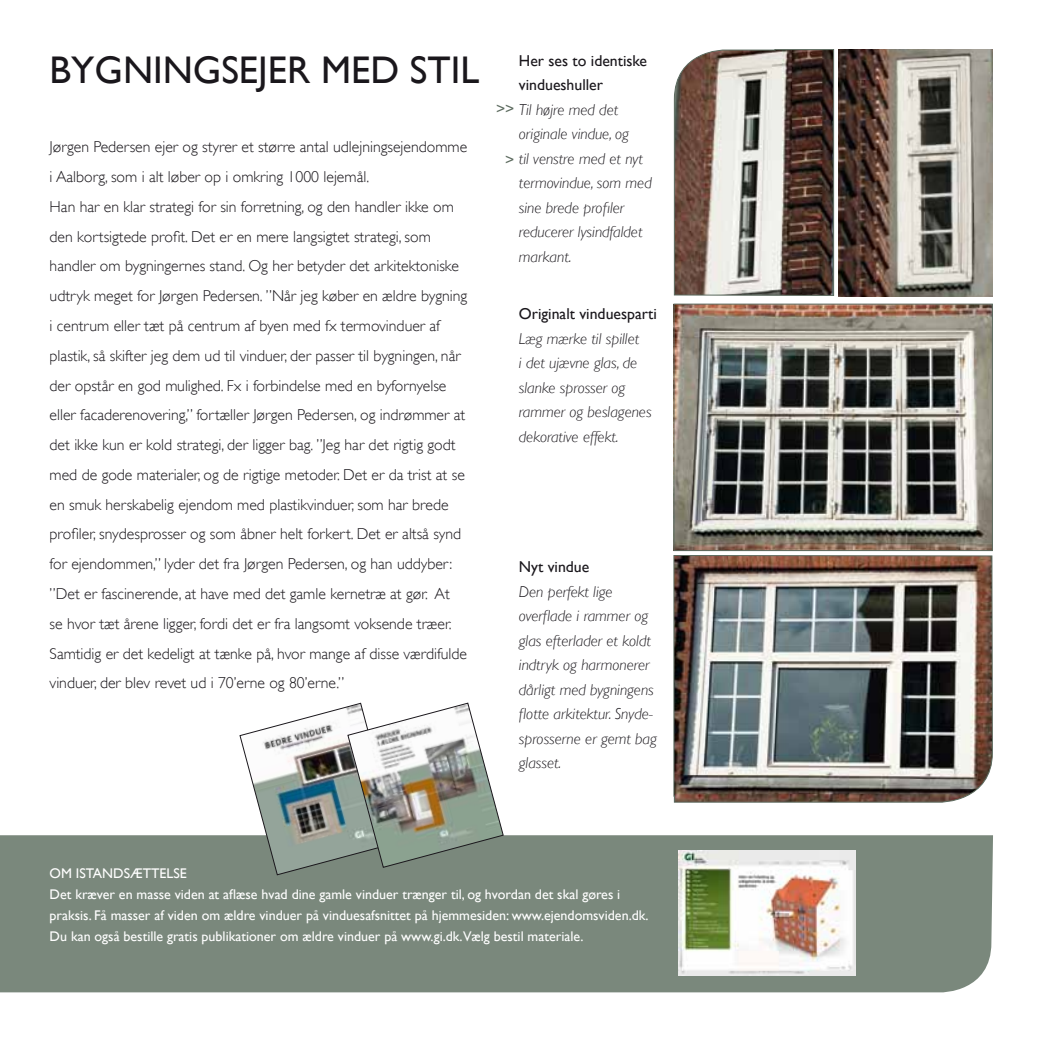
<style>
.page{position:relative;width:1042px;height:1042px;background:#fff}
.page>*{position:absolute;margin:0;border:0;box-sizing:border-box;transform-origin:0 0}
.t1{font:38.5px "Gill Sans";color:#1a171c}
.t2{font:300 15.75px/29.8px "Gill Sans";color:#1a171c}
.t3{font:italic 300 15.75px/24.5px "Gill Sans";color:#1a171c}
.t4{font:15.75px "Gill Sans";color:#1a171c}
.t5{font:14px/21px "Gill Sans";color:#fff}
.s1{font-weight:400;font-style:normal;color:#5b6a5e}
</style>
<div class="page">
<div style="left:0;top:835px;width:993px;height:157px;background:#7a887c"></div>
<svg style="left:673px;top:49px;width:161px;height:247px;background:#8d8078"></svg>
<img style="left:673px;top:555px;width:320px;height:248px">
<img style="left:675px;top:306px;width:316px;height:243px">
<div style="left:673px;top:304px;width:320px;height:247px;border:1px solid #5b6a5e"></div>
<img style="left:678px;top:850px;width:178px;height:126px">
<img style="left:239px;top:702px;width:265px;height:173px">
<img style="left:838px;top:50px;width:154px;height:246px">
<h1 class="t1" style="left:50px;top:48px;width:431px">Bygningsejer med stil</h1>
<p class="t4" style="left:519px;top:51px;width:130px">Her ses to identiske</p>
<p class="t4" style="left:519px;top:76px;width:86px">vindueshuller</p>
<p class="t3" style="left:496px;top:97px;width:124px"><span class="s1">&gt;&gt;</span> Til højre med det</p>
<p class="t3" style="left:519px;top:122px;width:112px">originale vindue, og</p>
<p class="t3" style="left:505px;top:146px;width:139px"><span class="s1">&gt;</span> til venstre med et nyt</p>
<p class="t3" style="left:519px;top:171px;width:134px">termovindue, som med</p>
<p class="t3" style="left:519px;top:195px;width:107px">sine brede profiler</p>
<p class="t3" style="left:519px;top:220px;width:125px">reducerer lysindfaldet</p>
<p class="t3" style="left:519px;top:244px;width:54px">markant.</p>
<p class="t2" style="left:50px;top:132px;width:419px">Jørgen Pedersen ejer og styrer et større antal udlejningsejendomme i Aalborg, som i alt løber op i omkring 1000 lejemål.<br>Han har en klar strategi for sin forretning, og den handler ikke om den kortsigtede profit. Det er en mere langsigtet strategi, som handler om bygningernes stand. Og her betyder det arkitektoniske udtryk meget for Jørgen Pedersen. ”Når jeg køber en ældre bygning i centrum eller tæt på centrum af byen med fx termovinduer af plastik, så skifter jeg dem ud til vinduer, der passer til bygningen, når der opstår en god mulighed. Fx i forbindelse med en byfornyelse eller facaderenovering,” fortæller Jørgen Pedersen, og indrømmer at det ikke kun er kold strategi, der ligger bag. ”Jeg har det rigtig godt med de gode materialer, og de rigtige metoder. Det er da trist at se en smuk herskabelig ejendom med plastikvinduer, som har brede profiler, snydesprosser og som åbner helt forkert. Det er altså synd for ejendommen,” lyder det fra Jørgen Pedersen, og han uddyber: ”Det er fascinerende, at have med det gamle kernetræ at gør. At<br>se hvor tæt årene ligger, fordi det er fra langsomt voksende træer.<br>Samtidig er det kedeligt at tænke på, hvor mange af disse værdifulde vinduer, der blev revet ud i 70’erne og 80’erne.”</p>
<p class="t4" style="left:519px;top:305px;width:140px">Originalt vinduesparti</p>
<p class="t3" style="left:519px;top:326px;width:134px">Læg mærke til spillet<br>i det ujævne glas, de slanke sprosser og rammer og beslagenes dekorative effekt.</p>
<p class="t4" style="left:519px;top:557px;width:72px">Nyt vindue</p>
<p class="t3" style="left:519px;top:579px;width:139px">Den perfekt lige overflade i rammer og glas efterlader et koldt indtryk og harmonerer dårligt med bygningens flotte arkitektur. Snyde&shy;sprosserne er gemt bag glasset.</p>
<p class="t5" style="left:50px;top:862px;width:600px">Om istandsættelse<br>Det kræver en masse viden at aflæse hvad dine gamle vinduer trænger til, og hvordan det skal gøres i praksis. Få masser af viden om ældre vinduer på vinduesafsnittet på hjemmesiden: www.ejendomsviden.dk.<br>Du kan også bestille gratis publikationer om ældre vinduer på www.gi.dk.Vælg bestil materiale.</p>
</div>
